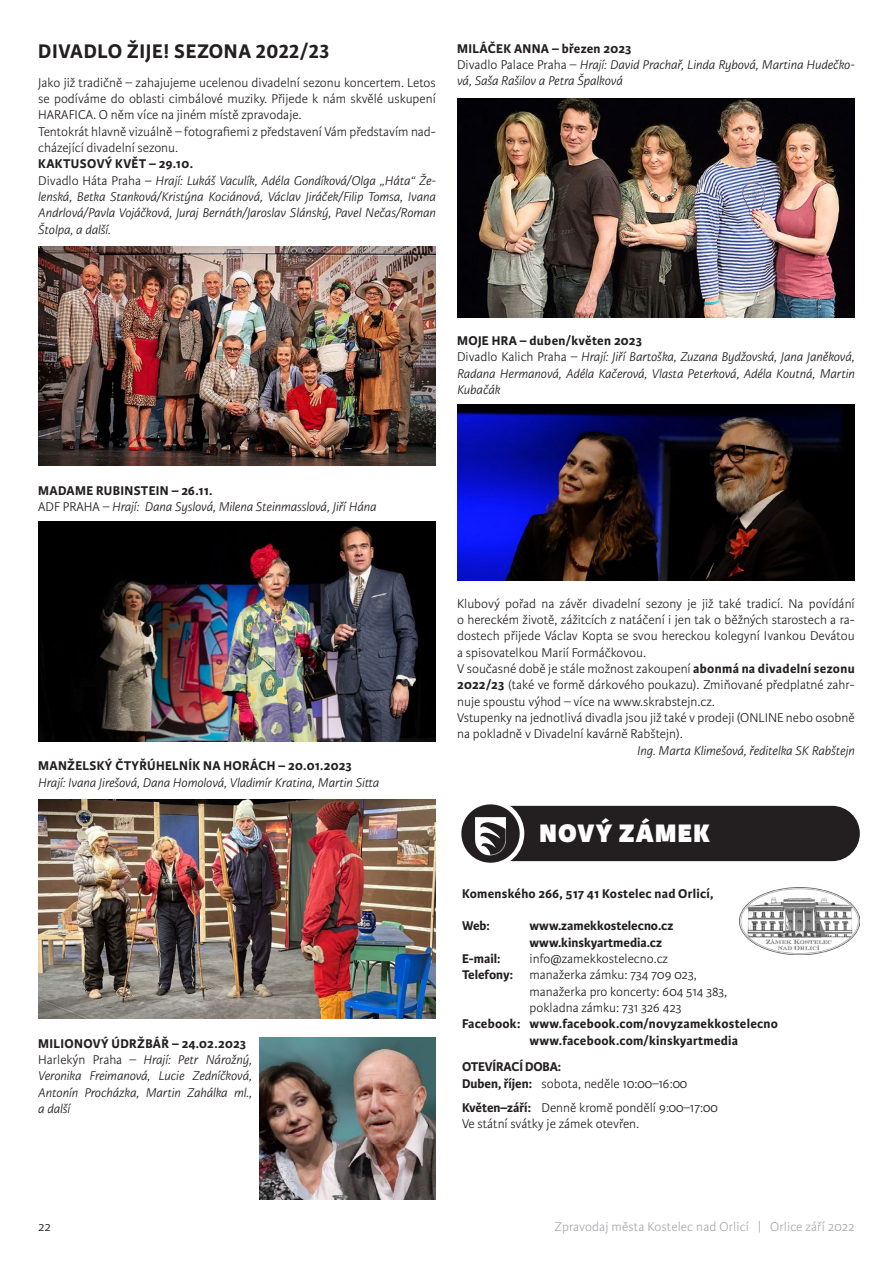
<style>
.page{position:relative;width:893px;height:1263px;background:#fff}
.page>*{position:absolute;margin:0;border:0;box-sizing:border-box;transform-origin:0 0}
.t1{font:800 27px "Karmina Sans";letter-spacing:.05em;color:#fff}
.t2{font:700 21px "Karmina Sans";letter-spacing:.03em;color:#231f20}
.t3{font:300 13.5px/16.4px "Karmina Sans";color:#231f20}
.t4{font:italic 300 13.5px/16.4px "Karmina Sans";color:#231f20}
.t5{font:700 13.5px/16.4px "Karmina Sans";letter-spacing:.02em;color:#231f20}
.t6{font:700 13.5px/16.4px "Karmina Sans";letter-spacing:-.01em;color:#231f20}
.t7{font:300 13.5px "Karmina Sans";letter-spacing:.01em;color:#a8a9ad}
.t8{font:700 13.5px/16.4px "Karmina Sans";color:#231f20}
.s1{font-weight:700;font-style:normal}
.s2{font-style:normal}
.s3{font-weight:700}
.s4{font-weight:300}
</style>
<div class="page">
<img style="left:38px;top:247px;width:398px;height:219px">
<img style="left:38px;top:522px;width:398px;height:219px">
<img style="left:38px;top:799px;width:398px;height:219px">
<img style="left:259px;top:1037px;width:177px;height:162px">
<img style="left:457px;top:99px;width:398px;height:219px">
<img style="left:457px;top:404px;width:398px;height:177px">
<div style="left:519px;top:806px;width:341px;height:55px;background:#231f20"></div>
<div style="left:456px;top:799px;width:68px;height:68px;background:#fff;border-radius:50%"></div>
<img style="left:461px;top:804px;width:58px;height:58px">
<img style="left:739px;top:887px;width:121px;height:68px">
<h2 class="t2" style="left:38px;top:39px;width:292px">DIVADLO ŽIJE! SEZONA 2022/23</h2>
<p class="t3" style="left:38px;top:74px;width:399px">Jako již tradičně – zahajujeme ucelenou divadelní sezonu koncertem. Letos se podíváme do oblasti cimbálové muziky. Přijede k nám skvělé uskupení HARAFICA. O něm více na jiném místě zpravodaje.<br>Tentokrát hlavně vizuálně – fotografiemi z představení Vám představím nad&shy;cházející divadelní sezonu.</p>
<p class="t4" style="left:38px;top:156px;width:399px"><span class="s1">KAKTUSOVÝ KVĚT – 29.10.<br></span><span class="s2">Divadlo Háta Praha</span> – Hrají: Lukáš Vaculík, Adéla Gondíková/Olga „Háta“ Že&shy;lenská, Betka Stanková/Kristýna Kociánová, Václav Jiráček/Filip Tomsa, Ivana Andrlová/Pavla Vojáčková, Juraj Bernáth/Jaroslav Slánský, Pavel Nečas/Roman Štolpa, a další.</p>
<p class="t4" style="left:457px;top:40px;width:399px"><span class="s1">MILÁČEK ANNA – březen 2023<br></span><span class="s2">Divadlo Palace Praha –</span> Hrají: David Prachař, Linda Rybová, Martina Hudečko&shy;vá, Saša Rašilov a Petra Špalková</p>
<p class="t4" style="left:38px;top:483px;width:340px"><span class="s1">MADAME RUBINSTEIN – 26.11.<br></span><span class="s2">ADF PRAHA –</span> Hrají: Dana Syslová, Milena Steinmasslová, Jiří Hána</p>
<p class="t5" style="left:38px;top:758px;width:315px">MANŽELSKÝ ČTYŘÚHELNÍK NA HORÁCH – 20.01.2023</p>
<p class="t4" style="left:38px;top:774px;width:343px">Hrají: Ivana Jirešová, Dana Homolová, Vladimír Kratina, Martin Sitta</p>
<p class="t4" style="left:38px;top:1035px;width:215px"><span class="s1">MILIONOVÝ ÚDRŽBÁŘ – 24.02.2023<br></span><span class="s2">Harlekýn Praha –</span> Hrají: Petr Nárožný,<br>Veronika Freimanová, Lucie Zedníčková,<br>Antonín Procházka, Martin Zahálka ml., a další</p>
<p class="t4" style="left:457px;top:333px;width:399px"><span class="s1">MOJE HRA – duben/květen 2023<br></span><span class="s2">Divadlo Kalich Praha –</span> Hrají: Jiří Bartoška, Zuzana Bydžovská, Jana Janěková, Radana Hermanová, Adéla Kačerová, Vlasta Peterková, Adéla Koutná, Martin Kubačák</p>
<p class="t3" style="left:457px;top:595px;width:399px">Klubový pořad na závěr divadelní sezony je již také tradicí. Na povídání o hereckém životě, zážitcích z natáčení i jen tak o běžných starostech a ra&shy;dostech přijede Václav Kopta se svou hereckou kolegyní Ivankou Devátou a spisovatelkou Marií Formáčkovou.<br>V současné době je stále možnost zakoupení <span class="s3">abonmá na divadelní sezonu 2022/23</span> (také ve formě dárkového poukazu). Zmiňované předplatné zahr&shy;nuje spoustu výhod – více na www.skrabstejn.cz.<br>Vstupenky na jednotlivá divadla jsou již také v prodeji (ONLINE nebo osobně na pokladně v Divadelní kavárně Rabštejn).</p>
<p class="t4" style="left:637px;top:742px;width:219px">Ing. Marta Klimešová, ředitelka SK Rabštejn</p>
<h1 class="t1" style="left:540px;top:817px;width:172px">NOVÝ ZÁMEK</h1>
<p class="t5" style="left:462px;top:885px;width:253px">Komenského 266, 517 41 Kostelec nad Orlicí,</p>
<p class="t5" style="left:462px;top:918px;width:29px">Web:</p>
<p class="t8" style="left:530px;top:918px;width:145px">www.zamekkostelecno.cz www.kinskyartmedia.cz</p>
<p class="t5" style="left:462px;top:951px;width:40px">E-mail:</p>
<p class="t3" style="left:530px;top:951px;width:140px">info@zamekkostelecno.cz</p>
<p class="t3" style="left:462px;top:967px;width:236px"><span class="s3">Telefony:</span> manažerka zámku: 734 709 023,</p>
<p class="t3" style="left:530px;top:983px;width:199px">manažerka pro koncerty: 604 514 383,</p>
<p class="t3" style="left:530px;top:1000px;width:153px">pokladna zámku: 731 326 423</p>
<p class="t5" style="left:530px;top:1016px;width:250px;text-indent:-68px">Facebook: www.facebook.com/novyzamekkostelecno www.facebook.com/kinskyartmedia</p>
<p class="t6" style="left:462px;top:1059px;width:227px">OTEVÍRACÍ DOBA:<br>Duben, říjen: <span class="s4">sobota, neděle 10:00–16:00</span></p>
<p class="t3" style="left:462px;top:1099px;width:257px"><span class="s3">Květen–září:</span> Denně kromě pondělí 9:00–17:00<br>Ve státní svátky je zámek otevřen.</p>
<p class="t3" style="left:38px;top:1219px;width:14px">22</p>
<p class="t7" style="left:555px;top:1220px;width:302px">Zpravodaj města Kostelec nad Orlicí | Orlice září 2022</p>
</div>
